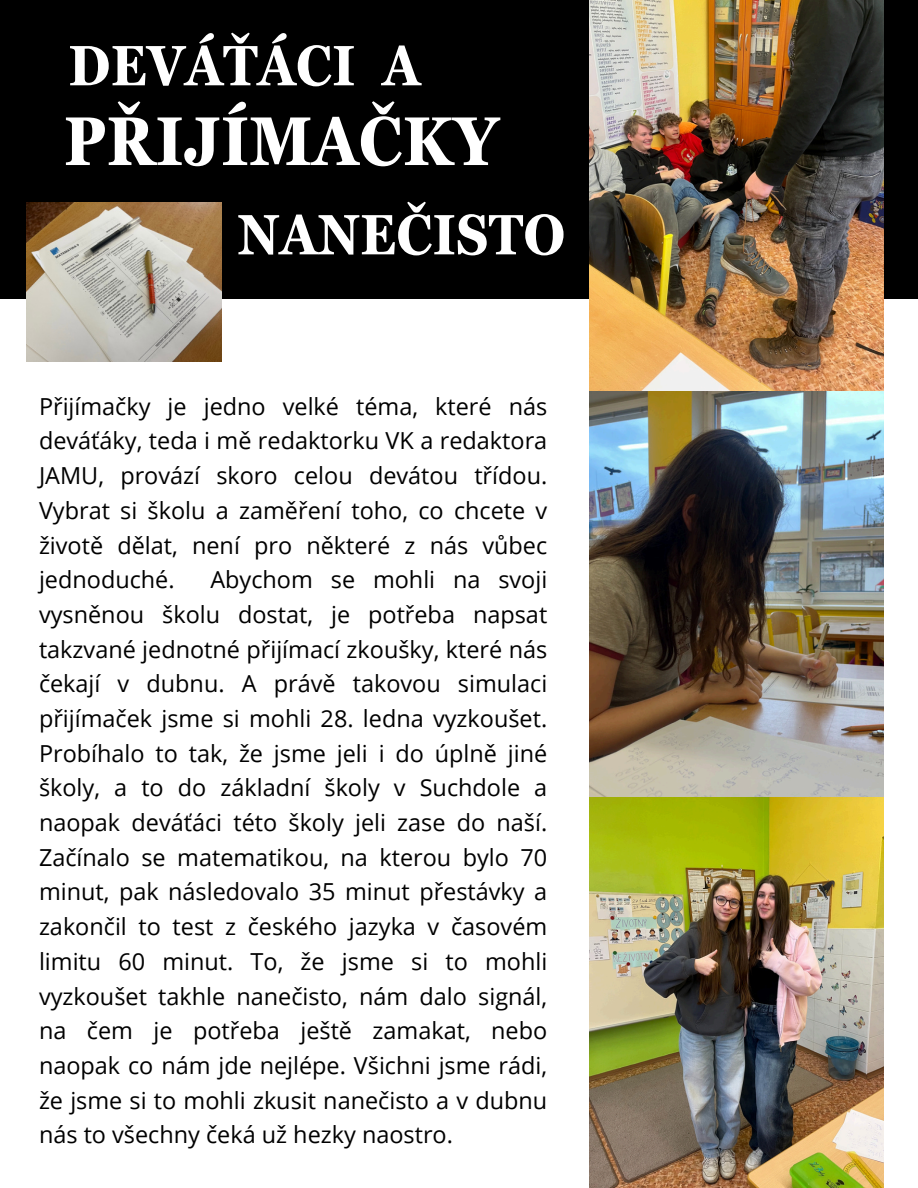
<style>
.page{position:relative;width:918px;height:1188px;background:#fff}
.page>*{position:absolute;margin:0;border:0;box-sizing:border-box;transform-origin:0 0}
.t1{font:700 condensed 68.55px "Georgia Pro";color:#fff}
.t2{font:700 condensed 56.55px "Georgia Pro";color:#fff}
.t3{font:23.4px/34.7px "Open Sans";color:#000;text-align:justify}
</style>
<div class="page">
<div style="left:0;top:0;width:918px;height:298px;background:#000"></div>
<img style="left:590px;top:796px;width:293px;height:392px">
<img style="left:590px;top:0;width:293px;height:796px">
<img style="left:26px;top:203px;width:196px;height:158px">
<p class="t2" style="left:68px;top:34px;width:289px">DEVÁŤÁCI</p>
<p class="t2" style="left:383px;top:34px;width:39px">A</p>
<p class="t1" style="left:64px;top:102px;width:437px">PŘIJÍMAČKY</p>
<p class="t2" style="left:238px;top:203px;width:329px">NANEČISTO</p>
<p class="t3" style="left:39px;top:388px;width:510px">Přijímačky je jedno velké téma, které nás deváťáky, teda i mě redaktorku VK a redaktora JAMU, provází skoro celou devátou třídou.<br>Vybrat si školu a zaměření toho, co chcete v životě dělat, není pro některé z nás vůbec jednoduché.</p>
<p class="t3" style="left:39px;top:562px;width:510px;text-indent:171px">Abychom se mohli na svoji vysněnou školu dostat, je potřeba napsat takzvané jednotné přijímací zkoušky, které nás čekají v dubnu. A právě takovou simulaci přijímaček jsme si mohli 28. ledna vyzkoušet.<br>Probíhalo to tak, že jsme jeli i do úplně jiné školy, a to do základní školy v Suchdole a naopak deváťáci této školy jeli zase do naší.<br>Začínalo se matematikou, na kterou bylo 70 minut, pak následovalo 35 minut přestávky a zakončil to test z českého jazyka v časovém limitu 60 minut. To, že jsme si to mohli vyzkoušet takhle nanečisto, nám dalo signál, na čem je potřeba ještě zamakat, nebo naopak co nám jde nejlépe. Všichni jsme rádi, že jsme si to mohli zkusit nanečisto a v dubnu nás to všechny čeká už hezky naostro.</p>
</div>
